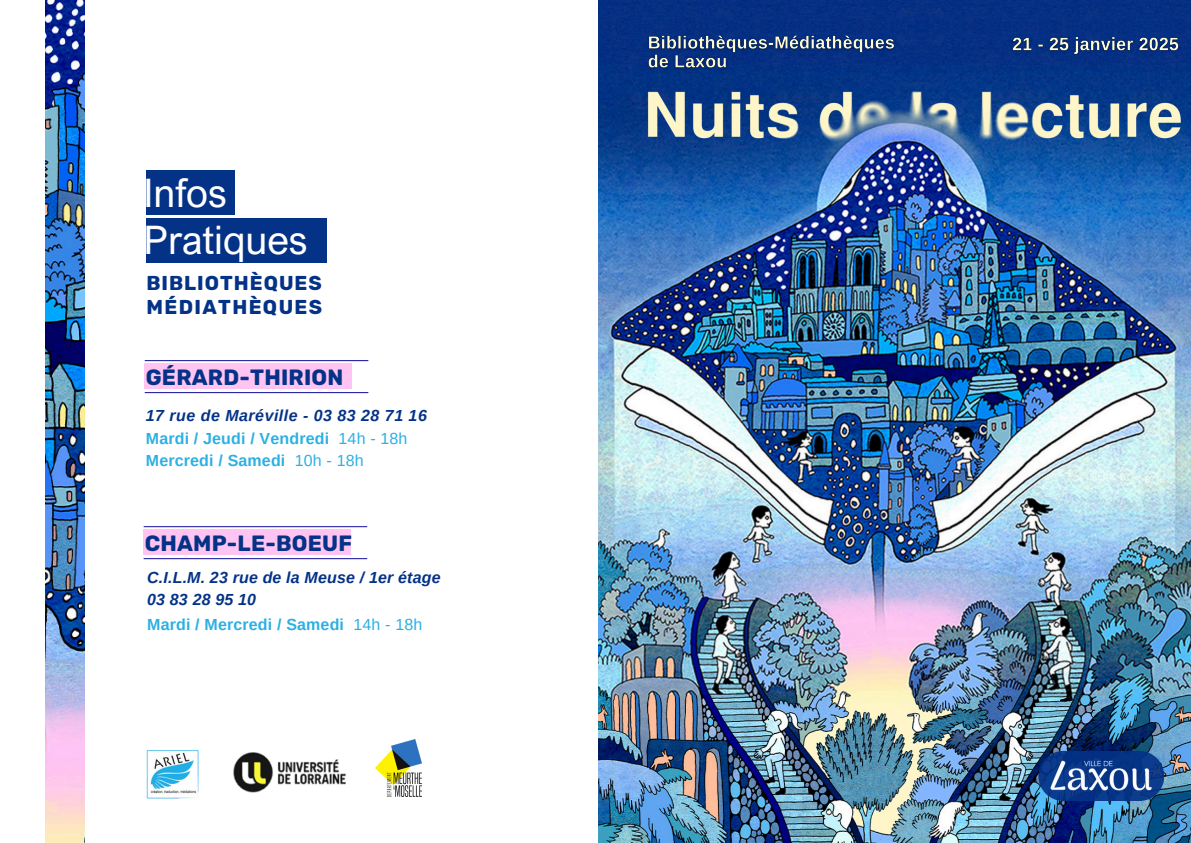
<style>
.page{position:relative;width:1191px;height:843px;background:#fff}
.page>*{position:absolute;margin:0;border:0;box-sizing:border-box;transform-origin:0 0}
.t1{font:39.3px "Arial Nova";color:#fff}
.t2{font:700 22px "Rubik";letter-spacing:.01em;color:#043287}
.t3{font:700 20px/24px "Rubik";letter-spacing:.05em;color:#043287}
.t4{font:700 16px "Arimo";letter-spacing:.01em;color:#2cb0e4}
.t5{font:italic 700 16px/21.8px "Arimo";letter-spacing:.01em;color:#043287}
.t6{font:italic 700 16px "Arimo";letter-spacing:.03em;color:#043287}
.s1{font-weight:400}
</style>
<div class="page">
<img style="left:598px;top:0;width:592px;height:842px">
<svg style="left:1038px;top:750px;width:126px;height:50px;background:#12428b"></svg>
<img style="left:1048px;top:758px;width:105px;height:35px">
<img style="left:598px;top:66px;width:592px;height:628px">
<img style="left:643px;top:30px;width:256px;height:43px">
<img style="left:1007px;top:32px;width:175px;height:27px">
<img style="left:45px;top:0;width:39px;height:842px">
<img style="left:233px;top:752px;width:113px;height:41px">
<img style="left:146px;top:750px;width:53px;height:49px">
<img style="left:375px;top:739px;width:46px;height:56px">
<div style="left:146px;top:218px;width:181px;height:44px;background:#043287"></div>
<div style="left:146px;top:170px;width:89px;height:45px;background:#043287"></div>
<hr style="left:144px;top:526px;width:223px;height:1px;background:#100b9a">
<hr style="left:144px;top:558px;width:223px;height:1px;background:#100b9a">
<div style="left:144px;top:529px;width:207px;height:26px;background:#ffc4f2"></div>
<hr style="left:145px;top:360px;width:223px;height:1px;background:#100b9a">
<hr style="left:145px;top:392px;width:223px;height:1px;background:#100b9a">
<div style="left:145px;top:363px;width:207px;height:26px;background:#ffc4f2"></div>
<h3 class="t1" style="left:144px;top:168px;width:85px">Infos</h3>
<p class="t1" style="left:144px;top:216px;width:165px">Pratiques</p>
<p class="t3" style="left:146px;top:271px;width:177px">BIBLIOTHÈQUES<br>MÉDIATHÈQUES</p>
<h2 class="t2" style="left:146px;top:364px;width:199px">GÉRARD-THIRION</h2>
<p class="t6" style="left:146px;top:406px;width:282px">17 rue de Maréville - 03 83 28 71 16</p>
<h1 class="t4" style="left:146px;top:430px;width:263px">Mardi / Jeudi / Vendredi <span class="s1">14h - 18h</span></h1>
<h1 class="t4" style="left:146px;top:451px;width:219px">Mercredi / Samedi <span class="s1">10h - 18h</span></h1>
<h2 class="t2" style="left:145px;top:530px;width:209px">CHAMP-LE-BOEUF</h2>
<h2 class="t5" style="left:147px;top:566px;width:295px">C.I.L.M. 23 rue de la Meuse / 1er étage<br>03 83 28 95 10</h2>
<p class="t4" style="left:147px;top:615px;width:276px">Mardi / Mercredi / Samedi <span class="s1">14h - 18h</span></p>
</div>
